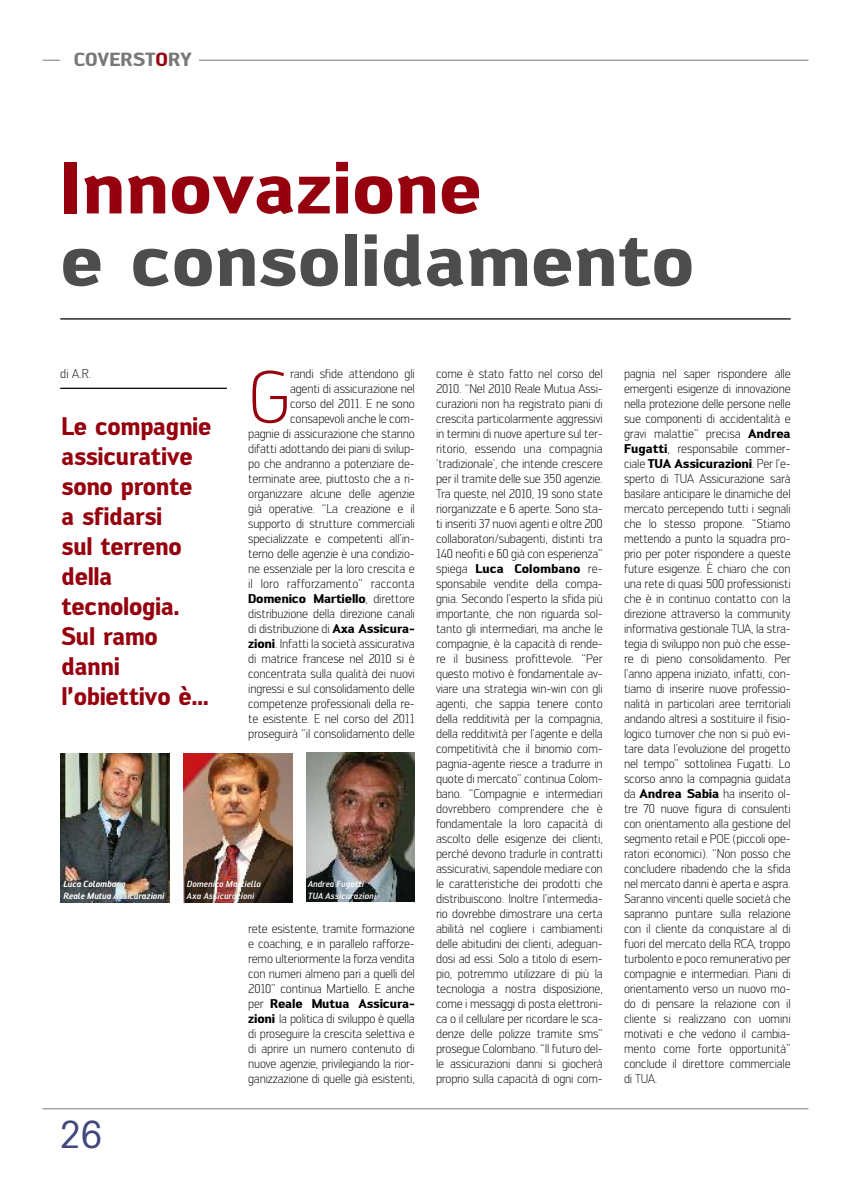
<style>
.page{position:relative;width:851px;height:1180px;background:#fff}
.page>*{position:absolute;margin:0;border:0;box-sizing:border-box;transform-origin:0 0}
.t1{font:300 73.25px "Engel";color:#96000e}
.t2{font:700 72.5px "Engel";color:#4d4d4d}
.t3{font:700 72.5px "Engel";color:#96000e}
.t4{font:condensed 37.5px "Avant Garde";color:#41477b}
.t5{font:700 25px/30px "Engel";letter-spacing:-.015em;color:#96000e;scale:.9 1}
.t6{font:700 18.75px "Engel";color:#787878}
.t7{font:300 12.5px/15px "Engel";letter-spacing:-.015em;color:#000;text-align:justify}
.t8{font:italic 500 8.75px/12px "Engel";color:#fff}
.s1{color:#96000e}
.s2{font-weight:700}
</style>
<div class="page">
<hr style="left:43px;top:60px;width:765px;height:1px;background:#787878">
<div style="left:60px;top:42px;width:138px;height:36px;background:#fff"></div>
<hr style="left:43px;top:1108px;width:765px;height:1px;background:#787878">
<hr style="left:60px;top:318px;width:730px;height:2px;background:#000">
<hr style="left:60px;top:388px;width:167px;height:1px;background:#000">
<img style="left:61px;top:753px;width:109px;height:150px">
<img style="left:306px;top:753px;width:109px;height:148px">
<img style="left:184px;top:753px;width:109px;height:149px">
<h3 class="t6" style="left:74px;top:53px;width:120px">COVERST<span class="s1">O</span>RY</h3>
<h2 class="t3" style="left:60px;top:162px;width:423px">Innovazione</h2>
<h2 class="t2" style="left:60px;top:234px;width:635px">e consolidamento</h2>
<p class="t7" style="left:248px;top:367px;width:168px;text-align:right">randi sfide attendono gli<br>agenti di assicurazione nel<br>corso del 2011. E ne sono consapevoli anche le com-<br>pagnie di assicurazione che stanno difatti adottando dei piani di svilup&shy;po che andranno a potenziare de&shy;terminate aree, piuttosto che a ri&shy;organizzare alcune delle agenzie già operative. “La creazione e il supporto di strutture commerciali specializzate e competenti all’in&shy;terno delle agenzie è una condizio&shy;ne essenziale per la loro crescita e il loro rafforzamento” racconta <span class="s2">Domenico Martiello</span>, direttore distribuzione della direzione canali di distribuzione di <span class="s2">Axa Assicura&shy;zioni</span>. Infatti la società assicurativa di matrice francese nel 2010 si è concentrata sulla qualità dei nuovi ingressi e sul consolidamento delle competenze professionali della re&shy;te esistente. E nel corso del 2011 proseguirà “il consolidamento delle</p>
<p class="t7" style="left:60px;top:367px;width:32px">di A.R.</p>
<h1 class="t1" style="left:248px;top:371px;width:44px">G</h1>
<h3 class="t5" style="left:61px;top:414px;width:168px">Le compagnie assicurative sono pronte a sfidarsi<br>sul terreno della tecnologia.<br>Sul ramo danni l’obiettivo è...</h3>
<p class="t8" style="left:64px;top:879px;width:102px">Luca Colombano<br>Reale Mutua Assicurazioni</p>
<p class="t8" style="left:187px;top:878px;width:76px">Domenico Martiello<br>Axa Assicurazioni</p>
<p class="t8" style="left:308px;top:879px;width:70px">Andrea Fugatti<br>TUA Assicurazioni</p>
<h3 class="t4" style="left:60px;top:1121px;width:43px">26</h3>
<p class="t7" style="left:248px;top:922px;width:168px">rete esistente, tramite formazione e coaching, e in parallelo rafforze&shy;remo ulteriormente la forza vendita con numeri almeno pari a quelli del 2010” continua Martiello. E anche per <span class="s2">Reale Mutua Assicura&shy;zioni</span> la politica di sviluppo è quella di proseguire la crescita selettiva e di aprire un numero contenuto di nuove agenzie, privilegiando la rior&shy;ganizzazione di quelle già esistenti,</p>
<p class="t7" style="left:436px;top:367px;width:168px">come è stato fatto nel corso del 2010. “Nel 2010 Reale Mutua Assi&shy;curazioni non ha registrato piani di crescita particolarmente aggressivi in termini di nuove aperture sul ter&shy;ritorio, essendo una compagnia ‘tradizionale’, che intende crescere per il tramite delle sue 350 agenzie.<br>Tra queste, nel 2010, 19 sono state riorganizzate e 6 aperte. Sono sta&shy;ti inseriti 37 nuovi agenti e oltre 200 collaboratori/subagenti, distinti tra 140 neofiti e 60 già con esperienza” spiega <span class="s2">Luca Colombano</span> re&shy;sponsabile vendite della compa&shy;gnia. Secondo l’esperto la sfida più importante, che non riguarda sol&shy;tanto gli intermediari, ma anche le compagnie, è la capacità di rende&shy;re il business profittevole. “Per questo motivo è fondamentale av&shy;viare una strategia win-win con gli agenti, che sappia tenere conto della redditività per la compagnia, della redditività per l’agente e della competitività che il binomio com&shy;pagnia-agente riesce a tradurre in quote di mercato” continua Colom&shy;bano. “Compagnie e intermediari dovrebbero comprendere che è fondamentale la loro capacità di ascolto delle esigenze dei clienti, perché devono tradurle in contratti assicurativi, sapendole mediare con le caratteristiche dei prodotti che distribuiscono. Inoltre l’intermedia&shy;rio dovrebbe dimostrare una certa abilità nel cogliere i cambiamenti delle abitudini dei clienti, adeguan&shy;dosi ad essi. Solo a titolo di esem&shy;pio, potremmo utilizzare di più la tecnologia a nostra disposizione, come i messaggi di posta elettroni&shy;ca o il cellulare per ricordare le sca&shy;denze delle polizze tramite sms” prosegue Colombano. “Il futuro del&shy;le assicurazioni danni si giocherà proprio sulla capacità di ogni com-</p>
<p class="t7" style="left:624px;top:367px;width:168px">pagnia nel saper rispondere alle emergenti esigenze di innovazione nella protezione delle persone nelle sue componenti di accidentalità e gravi malattie” precisa <span class="s2">Andrea Fugatti</span>, responsabile commer&shy;ciale <span class="s2">TUA Assicurazioni</span>. Per l’e&shy;sperto di TUA Assicurazione sarà basilare anticipare le dinamiche del mercato percependo tutti i segnali che lo stesso propone. “Stiamo mettendo a punto la squadra pro&shy;prio per poter rispondere a queste future esigenze. È chiaro che con una rete di quasi 500 professionisti che è in continuo contatto con la direzione attraverso la community informativa gestionale TUA, la stra&shy;tegia di sviluppo non può che esse&shy;re di pieno consolidamento. Per l’anno appena iniziato, infatti, con&shy;tiamo di inserire nuove professio&shy;nalità in particolari aree territoriali andando altresì a sostituire il fisio&shy;logico turnover che non si può evi&shy;tare data l’evoluzione del progetto nel tempo” sottolinea Fugatti. Lo scorso anno la compagnia guidata da <span class="s2">Andrea Sabia</span> ha inserito ol&shy;tre 70 nuove figura di consulenti con orientamento alla gestione del segmento retail e POE (piccoli ope&shy;ratori economici). “Non posso che concludere ribadendo che la sfida nel mercato danni è aperta e aspra.<br>Saranno vincenti quelle società che sapranno puntare sulla relazione con il cliente da conquistare al di fuori del mercato della RCA, troppo turbolento e poco remunerativo per compagnie e intermediari. Piani di orientamento verso un nuovo mo&shy;do di pensare la relazione con il cliente si realizzano con uomini motivati e che vedono il cambia&shy;mento come forte opportunità” conclude il direttore commerciale di TUA.</p>
</div>
